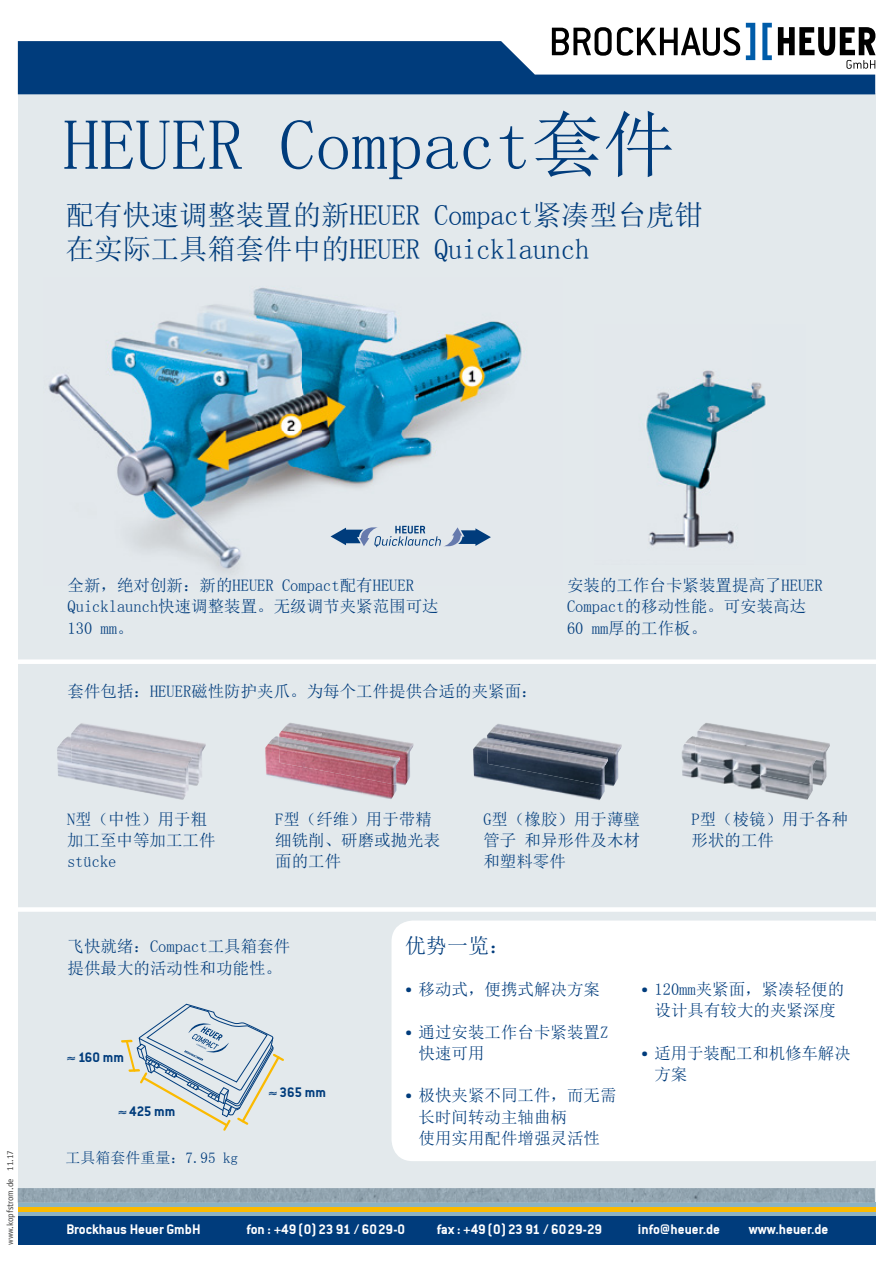
<style>
.page{position:relative;width:893px;height:1263px;background:#fff}
.page>*{position:absolute;margin:0;border:0;box-sizing:border-box;transform-origin:0 0}
.t1{font:72px "Sim Sun";color:#003c7c}
.t2{font:28.5px/34.2px "Sim Sun";letter-spacing:-.005em;color:#003c7c}
.t3{font:21px "Sim Sun";color:#003c7c}
.t4{font:16.5px/21.3px "Sim Sun";color:#003c7c}
.t5{font:15px "Conduit ITCTT Bold";color:#fff}
.t6{font:15px "Conduit ITCTT Bold";color:#003c7c}
.t7{font:15px "Sim Sun";color:#003c7c}
.t8{font:9px "Officina Sans";color:#3b3b3a}
.s1{font-family:"Conduit ITCTT Light"}
</style>
<div class="page">
<div style="left:18px;top:1215px;width:857px;height:30px;background:#003c7c"></div>
<svg style="left:18px;top:1202px;width:857px;height:13px;background:#9ab2ab"></svg>
<hr style="left:18px;top:1208px;width:857px;height:4px;background:#fbba00">
<div style="left:18px;top:93px;width:857px;height:1108px;background:#e3e9ec"></div>
<svg style="left:18px;top:41px;width:857px;height:53px;background:#275a90"></svg>
<svg style="left:552px;top:27px;width:188px;height:29px"></svg>
<svg style="left:778px;top:27px;width:97px;height:42px"></svg>
<svg style="left:762px;top:23px;width:10px;height:37px"></svg>
<svg style="left:746px;top:23px;width:9px;height:37px"></svg>
<div style="left:392px;top:920px;width:501px;height:241px;background:#fff;border-radius:21px"></div>
<img style="left:48px;top:287px;width:474px;height:286px">
<img style="left:18px;top:1188px;width:857px;height:14px">
<svg style="left:331px;top:526px;width:160px;height:21px"></svg>
<img style="left:646px;top:370px;width:120px;height:178px">
<img style="left:697px;top:723px;width:133px;height:63px">
<img style="left:487px;top:724px;width:135px;height:62px">
<img style="left:279px;top:723px;width:134px;height:63px">
<img style="left:71px;top:723px;width:135px;height:63px">
<div style="left:14px;top:659px;width:869px;height:5px;background:#fff"></div>
<div style="left:14px;top:907px;width:869px;height:5px;background:#fff"></div>
<img style="left:681px;top:736px;width:132px;height:64px">
<img style="left:695px;top:736px;width:121px;height:49px">
<img style="left:473px;top:737px;width:132px;height:63px">
<img style="left:487px;top:738px;width:121px;height:48px">
<img style="left:265px;top:736px;width:131px;height:63px">
<img style="left:279px;top:736px;width:121px;height:49px">
<img style="left:57px;top:736px;width:132px;height:64px">
<img style="left:71px;top:736px;width:121px;height:49px">
<svg style="left:122px;top:1004px;width:162px;height:127px"></svg>
<h1 class="t1" style="left:63px;top:108px;width:613px">HEUER Compact套件</h1>
<h2 class="t2" style="left:66px;top:197px;width:639px">配有快速调整装置的新HEUER Compact紧凑型台虎钳在实际工具箱套件中的HEUER Quicklaunch</h2>
<p class="t8" style="left:5px;top:1245px;width:96px;rotate:-90deg">www.kopfstrom.de 11.17</p>
<p class="t4" style="left:68px;top:574px;width:373px">全新，绝对创新：新的HEUER Compact配有HEUER<br>Quicklaunch快速调整装置。无级调节夹紧范围可达<br>130 mm。</p>
<p class="t4" style="left:567px;top:574px;width:257px">安装的工作台卡紧装置提高了HEUER<br>Compact的移动性能。可安装高达<br>60 mm厚的工作板。</p>
<p class="t4" style="left:67px;top:681px;width:472px">套件包括：HEUER磁性防护夹爪。为每个工件提供合适的夹紧面：</p>
<p class="t4" style="left:67px;top:808px;width:150px">N型（中性）用于粗加工至中等加工工件stücke</p>
<p class="t4" style="left:275px;top:808px;width:166px">F型（纤维）用于带精细铣削、研磨或抛光表面的工件</p>
<p class="t4" style="left:483px;top:808px;width:158px;text-align:justify">G型（橡胶）用于薄壁管子 和异形件及木材和塑料零件</p>
<p class="t4" style="left:691px;top:808px;width:158px">P型（棱镜）用于各种形状的工件</p>
<p class="t4" style="left:68px;top:936px;width:224px">飞快就绪：Compact工具箱套件提供最大的活动性和功能性。</p>
<p class="t6" style="left:67px;top:1049px;width:58px">≈ 160 mm</p>
<p class="t6" style="left:118px;top:1102px;width:59px">≈ 425 mm</p>
<p class="t7" style="left:66px;top:1150px;width:174px">工具箱套件重量：7.95 kg</p>
<p class="t6" style="left:269px;top:1083px;width:59px">≈ 365 mm</p>
<p class="t3" style="left:405px;top:934px;width:106px">优势一览：</p>
<p class="t4" style="left:405px;top:978px;width:196px"><span class="s1">•</span> 移动式，便携式解决方案</p>
<p class="t4" style="left:418px;top:1021px;width:191px;text-indent:-13px"><span class="s1">•</span> 通过安装工作台卡紧装置Z快速可用</p>
<p class="t4" style="left:418px;top:1085px;width:199px;text-indent:-13px"><span class="s1">•</span> 极快夹紧不同工件，而无需长时间转动主轴曲柄<br>使用实用配件增强灵活性</p>
<p class="t4" style="left:641px;top:978px;width:205px;text-align:center"><span class="s1">•</span> 120mm夹紧面，紧凑轻便的设计具有较大的夹紧深度</p>
<p class="t4" style="left:654px;top:1042px;width:198px;text-indent:-13px"><span class="s1">•</span> 适用于装配工和机修车解决方案</p>
<p class="t5" style="left:66px;top:1221px;width:136px">Brockhaus Heuer GmbH</p>
<p class="t5" style="left:246px;top:1221px;width:160px">fon : +49 (0) 23 91 / 6029-0</p>
<p class="t5" style="left:437px;top:1221px;width:167px">fax : +49 (0) 23 91 / 6029-29</p>
<p class="t5" style="left:638px;top:1221px;width:84px">info@heuer.de</p>
<p class="t5" style="left:749px;top:1221px;width:81px">www.heuer.de</p>
</div>
